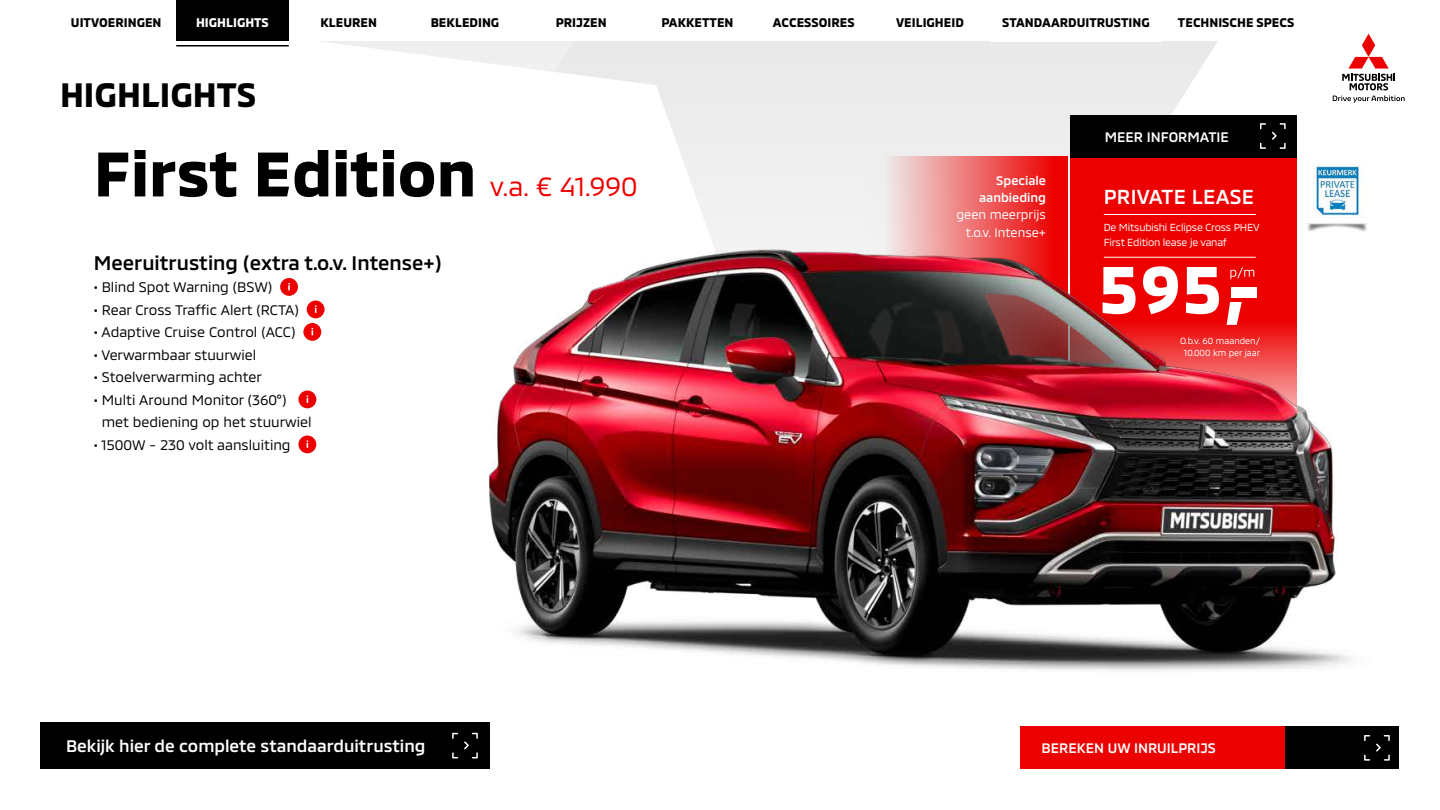
<style>
.page{position:relative;width:1440px;height:810px;background:#fff}
.page>*{position:absolute;margin:0;border:0;box-sizing:border-box;transform-origin:0 0}
.t1{font:700 68.4px "MMCOFFICE";color:#fff}
.t2{font:700 64.5px "MMCOFFICE";color:#000}
.t3{font:700 34.42px "MMCOFFICE";color:#000}
.t4{font:27px "MMC";color:#ed0000}
.t5{font:500 20.77px "MMC";letter-spacing:.01em;color:#fff}
.t6{font:500 20.25px "MMC";color:#000}
.t7{font:500 17.25px "MMC";color:#fff}
.t8{font:14.25px/22.5px "MMC";color:#000}
.t9{font:500 14.17px "MMC";color:#fff}
.t10{font:700 12.75px "MMCOFFICE";color:#000}
.t11{font:12.75px/17.2px "MMC";color:#fff;text-align:right}
.t12{font:500 12.75px/17.2px "MMC";color:#fff;text-align:right}
.t13{font:700 12.75px "MMCOFFICE";color:#fff}
.t14{font:10.5px/15px "MMC";letter-spacing:-.02em;color:#fff}
.t15{font:9px/12px "MMC";color:#fff;text-align:center}
</style>
<div class="page">
<div style="left:40px;top:722px;width:450px;height:47px;background:#000"></div>
<div style="left:176px;top:0;width:113px;height:40px;background:#000"></div>
<hr style="left:176px;top:45px;width:113px;height:1px;background:#000">
<div style="left:280px;top:278px;width:18px;height:18px;background:#ed0000;border-radius:50%"></div>
<svg style="left:288px;top:283px;width:2px;height:7px"></svg>
<svg style="left:307px;top:300px;width:18px;height:18px"></svg>
<svg style="left:303px;top:323px;width:18px;height:18px"></svg>
<svg style="left:298px;top:390px;width:18px;height:18px"></svg>
<svg style="left:298px;top:435px;width:18px;height:18px"></svg>
<img style="left:428px;top:33px;width:977px;height:736px">
<p class="t10" style="left:71px;top:12px;width:92px">UITVOERINGEN</p>
<p class="t13" style="left:196px;top:12px;width:74px">HIGHLIGHTS</p>
<p class="t10" style="left:320px;top:12px;width:58px">KLEUREN</p>
<p class="t10" style="left:431px;top:12px;width:70px">BEKLEDING</p>
<p class="t10" style="left:556px;top:12px;width:52px">PRIJZEN</p>
<p class="t10" style="left:661px;top:12px;width:74px">PAKKETTEN</p>
<p class="t10" style="left:773px;top:12px;width:83px">ACCESSOIRES</p>
<p class="t10" style="left:896px;top:12px;width:69px">VEILIGHEID</p>
<p class="t10" style="left:1002px;top:12px;width:149px">STANDAARDUITRUSTING</p>
<p class="t10" style="left:1178px;top:12px;width:118px">TECHNISCHE SPECS</p>
<h3 class="t3" style="left:60px;top:68px;width:198px">HIGHLIGHTS</h3>
<h2 class="t2" style="left:94px;top:123px;width:384px">First Edition</h2>
<h3 class="t4" style="left:490px;top:165px;width:149px">v.a. € 41.990</h3>
<h3 class="t6" style="left:94px;top:246px;width:349px">Meeruitrusting (extra t.o.v. Intense+)</h3>
<p class="t8" style="left:94px;top:274px;width:180px">• Blind Spot Warning (BSW)</p>
<p class="t8" style="left:94px;top:297px;width:207px">• Rear Cross Traffic Alert (RCTA)</p>
<p class="t8" style="left:94px;top:319px;width:203px">• Adaptive Cruise Control (ACC)</p>
<p class="t8" style="left:94px;top:342px;width:164px">• Verwarmbaar stuurwiel</p>
<p class="t8" style="left:94px;top:364px;width:170px">• Stoelverwarming achter</p>
<p class="t8" style="left:102px;top:387px;width:211px;text-indent:-8px">• Multi Around Monitor (360°) met bediening op het stuurwiel</p>
<p class="t8" style="left:94px;top:432px;width:198px">• 1500W - 230 volt aansluiting</p>
<p class="t12" style="left:979px;top:170px;width:68px">Speciale aanbieding</p>
<p class="t11" style="left:957px;top:205px;width:91px">geen meerprijs t.o.v. Intense+</p>
<p class="t9" style="left:1105px;top:126px;width:126px">MEER INFORMATIE</p>
<h3 class="t5" style="left:1104px;top:180px;width:152px">PRIVATE LEASE</h3>
<p class="t14" style="left:1104px;top:219px;width:157px">De Mitsubishi Eclipse Cross PHEV<br>First Edition lease je vanaf</p>
<h1 class="t1" style="left:1098px;top:236px;width:164px">595,-</h1>
<p class="t15" style="left:1180px;top:334px;width:82px">O.b.v. 60 maanden/<br>10.000 km per jaar</p>
<p class="t7" style="left:66px;top:732px;width:361px">Bekijk hier de complete standaarduitrusting</p>
<p class="t9" style="left:1042px;top:737px;width:176px">BEREKEN UW INRUILPRIJS</p>
</div>
